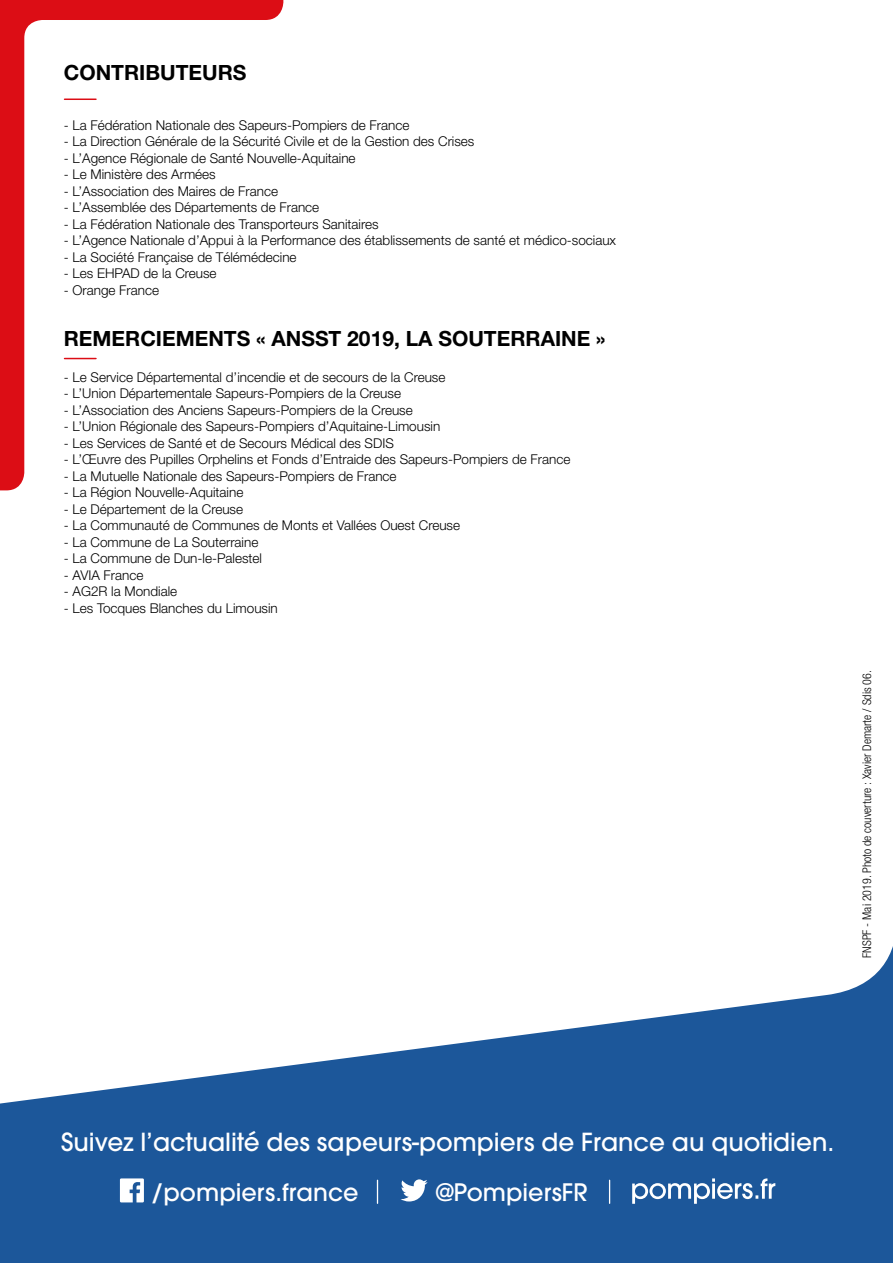
<style>
.page{position:relative;width:893px;height:1263px;background:#fff}
.page>*{position:absolute;margin:0;border:0;box-sizing:border-box;transform-origin:0 0}
.t1{font:500 24.75px "Avant Garde";color:#fff}
.t2{font:500 24px "Avant Garde";color:#fff}
.t3{font:700 21px "Helvetica Neue";color:#000}
.t4{font:300 13.5px "Helvetica Neue";color:#000}
.t5{font:300 condensed 12px "Helvetica Neue";color:#000}
</style>
<div class="page">
<svg style="left:0;top:946px;width:893px;height:317px;fill:#1c579a"></svg>
<svg style="left:0;top:0;width:283px;height:490px"></svg>
<hr style="left:65px;top:99px;width:31px;height:1px;background:#dc0d15">
<hr style="left:65px;top:358px;width:31px;height:1px;background:#dc0d15">
<svg style="left:632px;top:1178px;width:143px;height:26px"></svg>
<svg style="left:120px;top:1178px;width:24px;height:24px"></svg>
<svg style="left:400px;top:1179px;width:28px;height:22px"></svg>
<svg style="left:377px;top:1180px;width:1px;height:23px"></svg>
<svg style="left:609px;top:1180px;width:1px;height:23px"></svg>
<h3 class="t3" style="left:64px;top:60px;width:184px">CONTRIBUTEURS</h3>
<p class="t4" style="left:64px;top:117px;width:347px">- La Fédération Nationale des Sapeurs-Pompiers de France</p>
<p class="t4" style="left:64px;top:133px;width:412px">- La Direction Générale de la Sécurité Civile et de la Gestion des Crises</p>
<p class="t4" style="left:64px;top:150px;width:293px">- L’Agence Régionale de Santé Nouvelle-Aquitaine</p>
<p class="t4" style="left:64px;top:166px;width:154px">- Le Ministère des Armées</p>
<p class="t4" style="left:64px;top:183px;width:216px">- L’Association des Maires de France</p>
<p class="t4" style="left:64px;top:199px;width:257px">- L’Assemblée des Départements de France</p>
<p class="t4" style="left:64px;top:216px;width:316px">- La Fédération Nationale des Transporteurs Sanitaires</p>
<p class="t4" style="left:64px;top:232px;width:554px">- L’Agence Nationale d’Appui à la Performance des établissements de santé et médico-sociaux</p>
<p class="t4" style="left:64px;top:249px;width:234px">- La Société Française de Télémédecine</p>
<p class="t4" style="left:64px;top:265px;width:154px">- Les EHPAD de la Creuse</p>
<p class="t4" style="left:64px;top:282px;width:97px">- Orange France</p>
<h3 class="t3" style="left:64px;top:325px;width:543px">REMERCIEMENTS « ANSST 2019, LA SOUTERRAINE »</h3>
<p class="t4" style="left:64px;top:368px;width:383px">- Le Service Départemental d’incendie et de secours de la Creuse</p>
<p class="t4" style="left:64px;top:385px;width:339px">- L’Union Départementale Sapeurs-Pompiers de la Creuse</p>
<p class="t4" style="left:64px;top:401px;width:350px">- L’Association des Anciens Sapeurs-Pompiers de la Creuse</p>
<p class="t4" style="left:64px;top:418px;width:378px">- L’Union Régionale des Sapeurs-Pompiers d’Aquitaine-Limousin</p>
<p class="t4" style="left:64px;top:434px;width:332px">- Les Services de Santé et de Secours Médical des SDIS</p>
<p class="t4" style="left:64px;top:451px;width:508px">- L’Œuvre des Pupilles Orphelins et Fonds d’Entraide des Sapeurs-Pompiers de France</p>
<p class="t4" style="left:64px;top:467px;width:334px">- La Mutuelle Nationale des Sapeurs-Pompiers de France</p>
<p class="t4" style="left:64px;top:484px;width:181px">- La Région Nouvelle-Aquitaine</p>
<p class="t4" style="left:64px;top:500px;width:181px">- Le Département de la Creuse</p>
<p class="t4" style="left:64px;top:517px;width:398px">- La Communauté de Communes de Monts et Vallées Ouest Creuse</p>
<p class="t4" style="left:64px;top:533px;width:196px">- La Commune de La Souterraine</p>
<p class="t4" style="left:64px;top:550px;width:200px">- La Commune de Dun-le-Palestel</p>
<p class="t4" style="left:64px;top:566px;width:81px">- AVIA France</p>
<p class="t4" style="left:64px;top:583px;width:115px">- AG2R la Mondiale</p>
<p class="t4" style="left:64px;top:599px;width:216px">- Les Tocques Blanches du Limousin</p>
<p class="t5" style="left:860px;top:958px;width:289px;rotate:-90deg">FNSPF - Mai 2019. Photo de couverture : Xavier Demarte / Sdis 06.</p>
<h1 class="t1" style="left:61px;top:1126px;width:775px">Suivez l’actualité des sapeurs-pompiers de France au quotidien.</h1>
<h2 class="t2" style="left:152px;top:1177px;width:208px">/pompiers.france</h2>
<h2 class="t2" style="left:436px;top:1177px;width:154px">@PompiersFR</h2>
</div>
